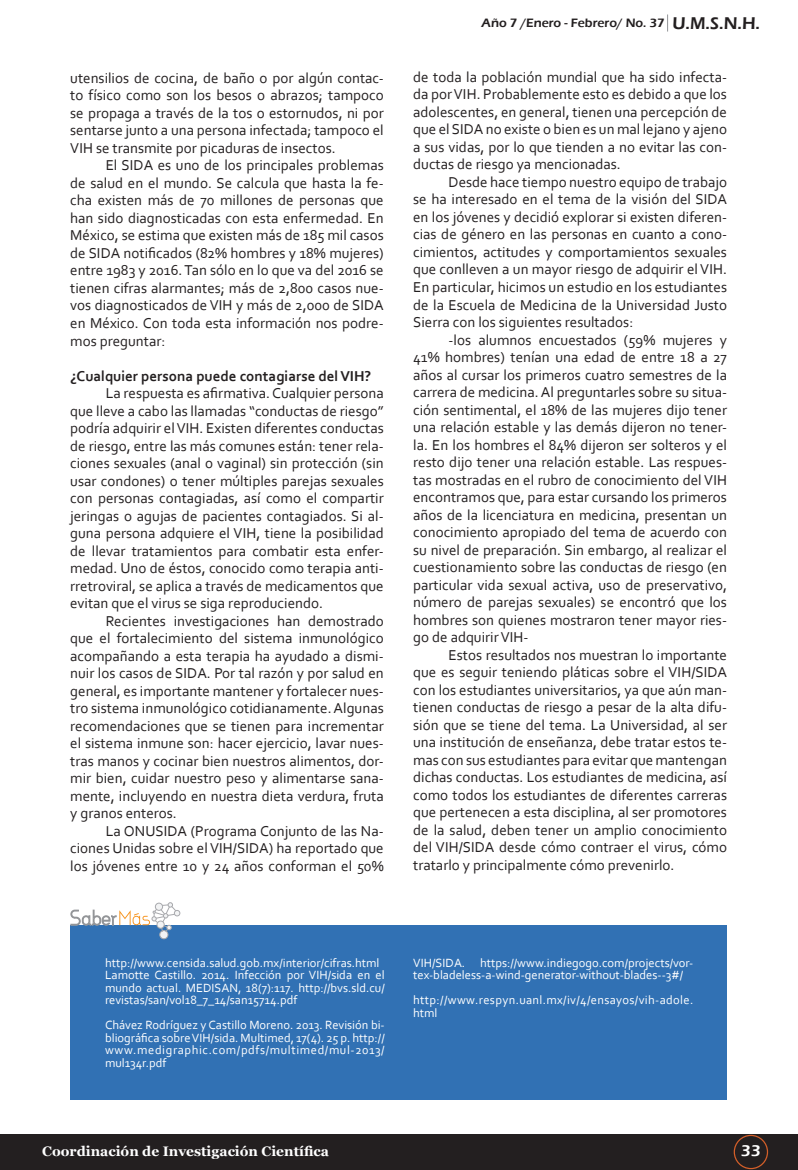
<style>
.page{position:relative;width:798px;height:1170px;background:#fff}
.page>*{position:absolute;margin:0;border:0;box-sizing:border-box;transform-origin:0 0}
.t1{font:600 16.25px "Eras ITC";color:#fff}
.t2{font:15px/17.5px "Corbel";color:#231f20;text-align:justify}
.t3{font:700 15px "Corbel";color:#231f20}
.t4{font:700 13.75px "Georgia";color:#fff}
.t5{font:12.5px/12.5px "Corbel";color:#fff;text-align:justify}
.t6{font:12.5px/12.5px "Corbel";letter-spacing:.03em;color:#fff}
.t7{font:600 12.5px "Eras ITC";color:#231f20}
.s1{font-size:17.5px}
</style>
<div class="page">
<hr style="left:0;top:1134px;width:3px;height:35px;background:#231f20">
<div style="left:3px;top:1134px;width:794px;height:35px;background:#231f20"></div>
<div style="left:733px;top:1134px;width:34px;height:34px;border:1px solid #d45f29;border-radius:50%"></div>
<div style="left:70px;top:925px;width:656px;height:174px;background:#3171b4"></div>
<div style="left:160px;top:930px;width:8px;height:8px;background:#f2f3f4;border-radius:50%"></div>
<div style="left:160px;top:930px;width:8px;height:8px;border:1px solid #a8a9ad;border-radius:50%"></div>
<svg style="left:71px;top:902px;width:109px;height:30px"></svg>
<p class="t2" style="left:70px;top:69px;width:315px">utensilios de cocina, de baño o por algún contac&shy;to físico como son los besos o abrazos; tampoco se propaga a través de la tos o estornudos, ni por sentarse junto a una persona infectada; tampoco el VIH se transmite por picaduras de insectos.</p>
<p class="t2" style="left:70px;top:156px;width:315px;text-indent:35px">El SIDA es uno de los principales problemas de salud en el mundo. Se calcula que hasta la fe&shy;cha existen más de 70 millones de personas que han sido diagnosticadas con esta enfermedad. En México, se estima que existen más de 185 mil casos de SIDA notificados (82% hombres y 18% mujeres) entre 1983 y 2016. Tan sólo en lo que va del 2016 se tienen cifras alarmantes; más de 2,800 casos nue&shy;vos diagnosticados de VIH y más de 2,000 de SIDA en México. Con toda esta información nos podre&shy;mos preguntar:</p>
<p class="t3" style="left:70px;top:366px;width:302px">¿Cualquier persona puede contagiarse del VIH?</p>
<p class="t2" style="left:70px;top:384px;width:315px;text-indent:35px">La respuesta es afirmativa. Cualquier persona que lleve a cabo las llamadas “conductas de riesgo” podría adquirir el VIH. Existen diferentes conductas de riesgo, entre las más comunes están: tener rela&shy;ciones sexuales (anal o vaginal) sin protección (sin usar condones) o tener múltiples parejas sexuales con personas contagiadas, así como el compartir jeringas o agujas de pacientes contagiados. Si al&shy;guna persona adquiere el VIH, tiene la posibilidad de llevar tratamientos para combatir esta enfer&shy;medad. Uno de éstos, conocido como terapia anti&shy;rretroviral, se aplica a través de medicamentos que evitan que el virus se siga reproduciendo.</p>
<p class="t2" style="left:70px;top:611px;width:315px;text-indent:35px">Recientes investigaciones han demostrado que el fortalecimiento del sistema inmunológico acompañando a esta terapia ha ayudado a dismi&shy;nuir los casos de SIDA. Por tal razón y por salud en general, es importante mantener y fortalecer nues&shy;tro sistema inmunológico cotidianamente. Algunas recomendaciones que se tienen para incrementar el sistema inmune son: hacer ejercicio, lavar nues&shy;tras manos y cocinar bien nuestros alimentos, dor&shy;mir bien, cuidar nuestro peso y alimentarse sana&shy;mente, incluyendo en nuestra dieta verdura, fruta y granos enteros.</p>
<p class="t2" style="left:70px;top:821px;width:315px;text-indent:35px">La ONUSIDA (Programa Conjunto de las Na&shy;ciones Unidas sobre el VIH/SIDA) ha reportado que los jóvenes entre 10 y 24 años conforman el 50%</p>
<p class="t7" style="left:481px;top:16px;width:280px">Año 7 /Enero - Febrero/ No. 37 <span class="s1">U.M.S.N.H.</span></p>
<p class="t2" style="left:413px;top:68px;width:315px">de toda la población mundial que ha sido infecta&shy;da por VIH. Probablemente esto es debido a que los adolescentes, en general, tienen una percepción de que el SIDA no existe o bien es un mal lejano y ajeno a sus vidas, por lo que tienden a no evitar las con&shy;ductas de riesgo ya mencionadas.</p>
<p class="t2" style="left:413px;top:173px;width:315px;text-indent:35px">Desde hace tiempo nuestro equipo de trabajo se ha interesado en el tema de la visión del SIDA en los jóvenes y decidió explorar si existen diferen&shy;cias de género en las personas en cuanto a cono&shy;cimientos, actitudes y comportamientos sexuales que conlleven a un mayor riesgo de adquirir el VIH.<br>En particular, hicimos un estudio en los estudiantes de la Escuela de Medicina de la Universidad Justo Sierra con los siguientes resultados:</p>
<p class="t2" style="left:413px;top:330px;width:315px;text-indent:35px">-los alumnos encuestados (59% mujeres y 41% hombres) tenían una edad de entre 18 a 27 años al cursar los primeros cuatro semestres de la carrera de medicina. Al preguntarles sobre su situa&shy;ción sentimental, el 18% de las mujeres dijo tener una relación estable y las demás dijeron no tener&shy;la. En los hombres el 84% dijeron ser solteros y el resto dijo tener una relación estable. Las respues&shy;tas mostradas en el rubro de conocimiento del VIH encontramos que, para estar cursando los primeros años de la licenciatura en medicina, presentan un conocimiento apropiado del tema de acuerdo con su nivel de preparación. Sin embargo, al realizar el cuestionamiento sobre las conductas de riesgo (en particular vida sexual activa, uso de preservativo, número de parejas sexuales) se encontró que los hombres son quienes mostraron tener mayor ries&shy;go de adquirir VIH-</p>
<p class="t2" style="left:413px;top:645px;width:315px;text-indent:35px">Estos resultados nos muestran lo importante que es seguir teniendo pláticas sobre el VIH/SIDA con los estudiantes universitarios, ya que aún man&shy;tienen conductas de riesgo a pesar de la alta difu&shy;sión que se tiene del tema. La Universidad, al ser una institución de enseñanza, debe tratar estos te&shy;mas con sus estudiantes para evitar que mantengan dichas conductas. Los estudiantes de medicina, así como todos los estudiantes de diferentes carreras que pertenecen a esta disciplina, al ser promotores de la salud, deben tener un amplio conocimiento del VIH/SIDA desde cómo contraer el virus, cómo tratarlo y principalmente cómo prevenirlo.</p>
<p class="t5" style="left:105px;top:955px;width:276px">http://www.censida.salud.gob.mx/interior/cifras.html</p>
<p class="t5" style="left:105px;top:968px;width:281px">Lamotte Castillo. 2014. Infección por VIH/sida en el mundo actual. MEDISAN, 18(7):117. http://bvs.sld.cu/ revistas/san/vol18_7_14/san15714.pdf</p>
<p class="t5" style="left:105px;top:1018px;width:281px">Chávez Rodríguez y Castillo Moreno. 2013. Revisión bi&shy;bliográfica sobre VIH/sida. Multimed, 17(4). 25 p. http:// www.medigraphic.com/pdfs/multimed/mul-2013/ mul134r.pdf</p>
<p class="t5" style="left:413px;top:955px;width:281px">VIH/SIDA. https://www.indiegogo.com/projects/vor&shy;tex-bladeless-a-wind-generator-without-blades--3#/</p>
<p class="t6" style="left:413px;top:993px;width:281px">http://www.respyn.uanl.mx/iv/4/ensayos/vih-adole. html</p>
<p class="t4" style="left:42px;top:1140px;width:288px">Coordinación de Investigación Científica</p>
<p class="t1" style="left:740px;top:1141px;width:21px">33</p>
</div>
